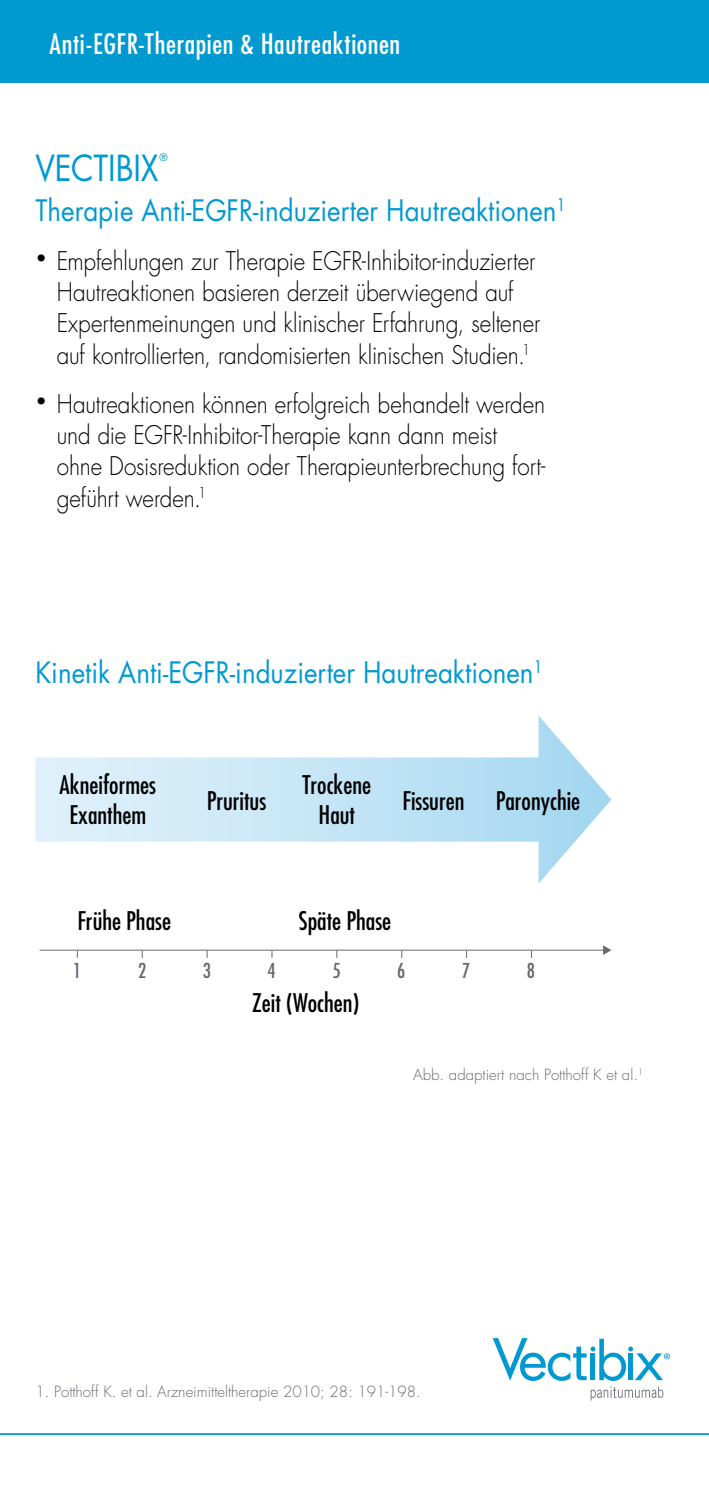
<style>
.page{position:relative;width:709px;height:1489px;background:#fff}
.page>*{position:absolute;margin:0;border:0;box-sizing:border-box;transform-origin:0 0}
.t1{font:35px "Futura";letter-spacing:-.01em;color:#0099d0;scale:.9 1}
.t2{font:28.75px "Futura";color:#0099d0;scale:.9 1}
.t3{font:condensed 27.5px "Futura";letter-spacing:.025em;color:#fff}
.t4{font:300 25px/31.2px "Futura";letter-spacing:-.005em;color:#000;scale:.9 1}
.t5{font:condensed 25px/30px "Futura";color:#000;text-align:center}
.t6{font:condensed 20px "Futura";color:#6b6770}
.t7{font:300 15px "Futura";color:#6b6770}
.t8{font:10.25px "Futura";color:#0099d0}
</style>
<div class="page">
<svg style="left:492px;top:1338px;width:178px;height:42px"></svg>
<svg style="left:590px;top:1386px;width:73px;height:14px"></svg>
<svg style="left:0;top:1433px;width:709px;height:2px"></svg>
<div style="left:0;top:0;width:709px;height:83px;background:#0099d0"></div>
<hr style="left:40px;top:949px;width:564px;height:1px;background:#6b6770">
<svg style="left:603px;top:945px;width:8px;height:9px"></svg>
<svg style="left:35px;top:715px;width:576px;height:168px"></svg>
<p class="t3" style="left:50px;top:27px;width:352px">Anti-EGFR-Therapien &amp; Hautreaktionen</p>
<h1 class="t1" style="left:35px;top:144px;width:138px">VECTIBIX</h1>
<p class="t8" style="left:160px;top:150px;width:10px">®</p>
<p class="t2" style="left:35px;top:190px;width:591px">Therapie Anti-EGFR-induzierter Hautreaktionen<sup>1</sup></p>
<p class="t4" style="left:57px;top:245px;width:539px;text-indent:-21px"><sup>•</sup> Empfehlungen zur Therapie EGFR-Inhibitor-induzierter Hautreaktionen basieren derzeit überwiegend auf Expertenmeinungen und klinischer Erfahrung, seltener auf kontrollierten, randomisierten klinischen Studien.<sup>1</sup></p>
<p class="t4" style="left:57px;top:388px;width:544px;text-indent:-21px"><sup>•</sup> Hautreaktionen können erfolgreich behandelt werden und die EGFR-Inhibitor-Therapie kann dann meist ohne Dosisreduktion oder Therapieunterbrechung fort&shy;geführt werden.<sup>1</sup></p>
<p class="t2" style="left:35px;top:652px;width:565px">Kinetik Anti-EGFR-induzierter Hautreaktionen<sup>1</sup></p>
<p class="t5" style="left:60px;top:769px;width:98px">Akneiformes<br>Exanthem</p>
<p class="t5" style="left:302px;top:769px;width:70px">Trockene<br>Haut</p>
<p class="t5" style="left:207px;top:785px;width:61px">Pruritus</p>
<p class="t5" style="left:402px;top:785px;width:179px">Fissuren Paronychie</p>
<p class="t5" style="left:77px;top:905px;width:95px">Frühe Phase</p>
<p class="t5" style="left:299px;top:905px;width:94px">Späte Phase</p>
<p class="t6" style="left:73px;top:958px;width:10px">1</p>
<p class="t6" style="left:138px;top:958px;width:10px">2</p>
<p class="t6" style="left:203px;top:958px;width:10px">3</p>
<p class="t6" style="left:268px;top:958px;width:10px">4</p>
<p class="t6" style="left:332px;top:958px;width:10px">5</p>
<p class="t6" style="left:397px;top:958px;width:10px">6</p>
<p class="t6" style="left:462px;top:958px;width:10px">7</p>
<p class="t6" style="left:527px;top:958px;width:10px">8</p>
<p class="t5" style="left:252px;top:987px;width:109px">Zeit (Wochen)</p>
<p class="t7" style="left:413px;top:1064px;width:232px">Abb. adaptiert nach Potthoff K et al.<sup>1</sup></p>
<p class="t7" style="left:35px;top:1381px;width:387px">1. Potthoff K. et al. Arzneimitteltherapie 2010; 28: 191-198.</p>
</div>
